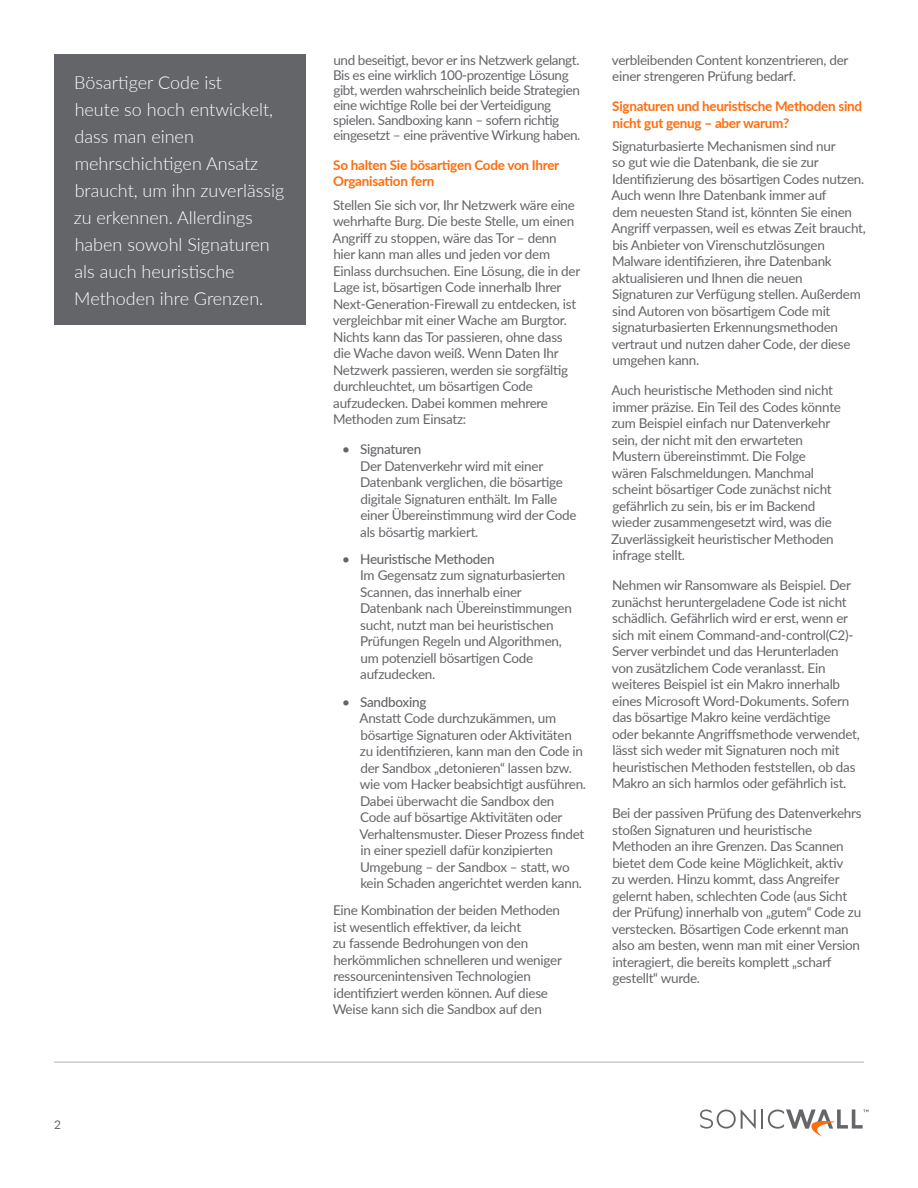
<style>
.page{position:relative;width:918px;height:1188px;background:#fff}
.page>*{position:absolute;margin:0;border:0;box-sizing:border-box;transform-origin:0 0}
.t1{font:300 18px/27px "Lato";color:#fff}
.t2{font:13.5px/16.5px "Lato";letter-spacing:-.02em;color:#646569}
.t3{font:700 13.5px/16.5px "Lato";letter-spacing:-.02em;color:#ff6c0c}
.t4{font:500 13.5px "Lato";letter-spacing:-.02em;color:#646569}
.t5{font:12px "Lato";color:#646569}
</style>
<div class="page">
<hr style="left:54px;top:1062px;width:810px;height:1px;background:#b2b2b5">
<hr style="left:761px;top:1109px;width:2px;height:20px;background:#65656a">
<svg style="left:700px;top:1110px;width:56px;height:19px"></svg>
<svg style="left:768px;top:1109px;width:100px;height:28px"></svg>
<div style="left:54px;top:54px;width:252px;height:271px;background:#646569"></div>
<h1 class="t1" style="left:74px;top:68px;width:212px">Bösartiger Code ist<br>heute so hoch entwickelt, dass man einen mehrschichtigen Ansatz braucht, um ihn zuverlässig zu erkennen. Allerdings haben sowohl Signaturen als auch heuristische<br>Methoden ihre Grenzen.</h1>
<p class="t5" style="left:54px;top:1116px;width:8px">2</p>
<p class="t2" style="left:333px;top:52px;width:249px;line-height:15px">und beseitigt, bevor er ins Netzwerk gelangt.<br>Bis es eine wirklich 100-prozentige Lösung gibt, werden wahrscheinlich beide Strategien eine wichtige Rolle bei der Verteidigung spielen. Sandboxing kann – sofern richtig eingesetzt – eine präventive Wirkung haben.</p>
<p class="t3" style="left:333px;top:156px;width:228px">So halten Sie bösartigen Code von Ihrer<br>Organisation fern</p>
<p class="t2" style="left:333px;top:196px;width:249px">Stellen Sie sich vor, Ihr Netzwerk wäre eine wehrhafte Burg. Die beste Stelle, um einen Angriff zu stoppen, wäre das Tor – denn hier kann man alles und jeden vor dem Einlass durchsuchen. Eine Lösung, die in der Lage ist, bösartigen Code innerhalb Ihrer Next-Generation-Firewall zu entdecken, ist vergleichbar mit einer Wache am Burgtor.<br>Nichts kann das Tor passieren, ohne dass die Wache davon weiß. Wenn Daten Ihr Netzwerk passieren, werden sie sorgfältig durchleuchtet, um bösartigen Code aufzudecken. Dabei kommen mehrere Methoden zum Einsatz:</p>
<p class="t4" style="left:342px;top:439px;width:81px">• Signaturen</p>
<p class="t2" style="left:360px;top:457px;width:218px">Der Datenverkehr wird mit einer Datenbank verglichen, die bösartige digitale Signaturen enthält. Im Falle einer Übereinstimmung wird der Code als bösartig markiert.</p>
<p class="t4" style="left:342px;top:549px;width:154px">• Heuristische Methoden</p>
<p class="t2" style="left:360px;top:567px;width:213px">Im Gegensatz zum signaturbasierten<br>Scannen, das innerhalb einer<br>Datenbank nach Übereinstimmungen sucht, nutzt man bei heuristischen<br>Prüfungen Regeln und Algorithmen, um potenziell bösartigen Code aufzudecken.</p>
<p class="t4" style="left:342px;top:692px;width:86px">• Sandboxing</p>
<p class="t2" style="left:359px;top:709px;width:228px">Anstatt Code durchzukämmen, um bösartige Signaturen oder Aktivitäten zu identifizieren, kann man den Code in der Sandbox „detonieren“ lassen bzw. wie vom Hacker beabsichtigt ausführen.<br>Dabei überwacht die Sandbox den Code auf bösartige Aktivitäten oder Verhaltensmuster. Dieser Prozess findet in einer speziell dafür konzipierten Umgebung – der Sandbox – statt, wo kein Schaden angerichtet werden kann.</p>
<p class="t2" style="left:333px;top:902px;width:231px">Eine Kombination der beiden Methoden ist wesentlich effektiver, da leicht<br>zu fassende Bedrohungen von den herkömmlichen schnelleren und weniger ressourcenintensiven Technologien identifiziert werden können. Auf diese Weise kann sich die Sandbox auf den</p>
<p class="t2" style="left:612px;top:51px;width:238px">verbleibenden Content konzentrieren, der einer strengeren Prüfung bedarf.</p>
<p class="t3" style="left:612px;top:97px;width:252px">Signaturen und heuristische Methoden sind nicht gut genug – aber warum?</p>
<p class="t2" style="left:611px;top:137px;width:256px">Signaturbasierte Mechanismen sind nur<br>so gut wie die Datenbank, die sie zur Identifizierung des bösartigen Codes nutzen.<br>Auch wenn Ihre Datenbank immer auf<br>dem neuesten Stand ist, könnten Sie einen Angriff verpassen, weil es etwas Zeit braucht, bis Anbieter von Virenschutzlösungen Malware identifizieren, ihre Datenbank aktualisieren und Ihnen die neuen Signaturen zur Verfügung stellen. Außerdem sind Autoren von bösartigem Code mit signaturbasierten Erkennungsmethoden vertraut und nutzen daher Code, der diese umgehen kann.</p>
<p class="t2" style="left:611px;top:382px;width:231px">Auch heuristische Methoden sind nicht immer präzise. Ein Teil des Codes könnte zum Beispiel einfach nur Datenverkehr sein, der nicht mit den erwarteten Mustern übereinstimmt. Die Folge wären Falschmeldungen. Manchmal scheint bösartiger Code zunächst nicht gefährlich zu sein, bis er im Backend wieder zusammengesetzt wird, was die Zuverlässigkeit heuristischer Methoden infrage stellt.</p>
<p class="t2" style="left:612px;top:577px;width:249px">Nehmen wir Ransomware als Beispiel. Der zunächst heruntergeladene Code ist nicht schädlich. Gefährlich wird er erst, wenn er sich mit einem Command-and-control(C2)- Server verbindet und das Herunterladen von zusätzlichem Code veranlasst. Ein weiteres Beispiel ist ein Makro innerhalb eines Microsoft Word-Dokuments. Sofern das bösartige Makro keine verdächtige oder bekannte Angriffsmethode verwendet, lässt sich weder mit Signaturen noch mit heuristischen Methoden feststellen, ob das Makro an sich harmlos oder gefährlich ist.</p>
<p class="t2" style="left:612px;top:805px;width:251px">Bei der passiven Prüfung des Datenverkehrs stoßen Signaturen und heuristische Methoden an ihre Grenzen. Das Scannen bietet dem Code keine Möglichkeit, aktiv<br>zu werden. Hinzu kommt, dass Angreifer gelernt haben, schlechten Code (aus Sicht der Prüfung) innerhalb von „gutem“ Code zu verstecken. Bösartigen Code erkennt man also am besten, wenn man mit einer Version interagiert, die bereits komplett „scharf gestellt“ wurde.</p>
</div>
